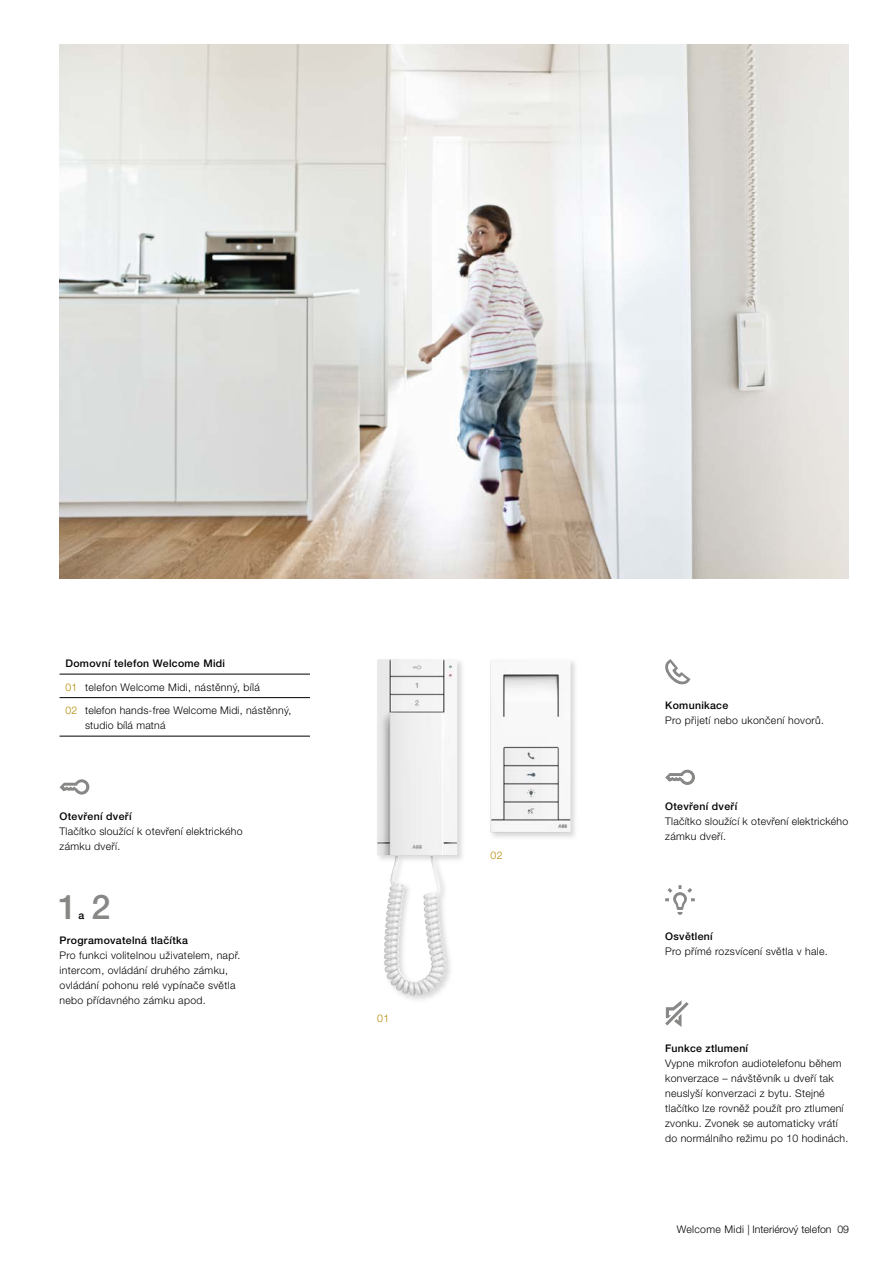
<style>
.page{position:relative;width:893px;height:1263px;background:#fff}
.page>*{position:absolute;margin:0;border:0;box-sizing:border-box;transform-origin:0 0}
.t1{font:500 34.05px "Helvetica Neue LT Pro";color:#878786}
.t2{font:300 10.5px/15px "Helvetica Neue CE";letter-spacing:.025em;color:#000}
.t3{font:500 10.5px "Helvetica Neue CE";letter-spacing:.03em;color:#000}
.t4{font:300 10.5px "Helvetica Neue CE";color:#000}
.t5{font:300 10.5px "Helvetica Neue CE";color:#b38900}
.s1{color:#b38900}
</style>
<div class="page">
<img style="left:60px;top:45px;width:789px;height:533px">
<hr style="left:60px;top:674px;width:250px;height:1px;background:#000">
<hr style="left:60px;top:697px;width:250px;height:1px;background:#000">
<hr style="left:60px;top:736px;width:250px;height:1px;background:#000">
<img style="left:402px;top:659px;width:60px;height:341px">
<img style="left:377px;top:659px;width:67px;height:336px">
<svg style="left:60px;top:779px;width:29px;height:16px"></svg>
<img style="left:491px;top:659px;width:80px;height:173px">
<svg style="left:665px;top:885px;width:30px;height:30px"></svg>
<svg style="left:665px;top:659px;width:25px;height:26px"></svg>
<svg style="left:665px;top:770px;width:30px;height:15px"></svg>
<svg style="left:665px;top:1000px;width:24px;height:27px"></svg>
<p class="t3" style="left:65px;top:657px;width:161px">Domovní telefon Welcome Midi</p>
<p class="t2" style="left:65px;top:680px;width:196px"><span class="s1">01</span> telefon Welcome Midi, nástěnný, bílá</p>
<p class="t2" style="left:85px;top:703px;width:208px;text-indent:-20px"><span class="s1">02</span> telefon hands-free Welcome Midi, nástěnný, studio bílá matná</p>
<p class="t3" style="left:60px;top:810px;width:74px">Otevření dveří</p>
<p class="t2" style="left:60px;top:823px;width:185px">Tlačítko sloužící k otevření elektrického zámku dveří.</p>
<h1 class="t1" style="left:58px;top:887px;width:54px">1 2</h1>
<p class="t3" style="left:78px;top:909px;width:7px">a</p>
<p class="t3" style="left:60px;top:934px;width:130px">Programovatelná tlačítka</p>
<p class="t2" style="left:60px;top:948px;width:182px">Pro funkci volitelnou uživatelem, např. intercom, ovládání druhého zámku, ovládání pohonu relé vypínače světla nebo přídavného zámku apod.</p>
<p class="t5" style="left:377px;top:1012px;width:13px">01</p>
<p class="t5" style="left:491px;top:849px;width:13px">02</p>
<p class="t3" style="left:665px;top:699px;width:65px">Komunikace</p>
<p class="t2" style="left:665px;top:713px;width:160px">Pro přijetí nebo ukončení hovorů.</p>
<p class="t3" style="left:665px;top:800px;width:74px">Otevření dveří</p>
<p class="t2" style="left:665px;top:814px;width:185px">Tlačítko sloužící k otevření elektrického zámku dveří.</p>
<p class="t3" style="left:665px;top:930px;width:49px">Osvětlení</p>
<p class="t2" style="left:665px;top:944px;width:164px">Pro přímé rozsvícení světla v hale.</p>
<p class="t3" style="left:665px;top:1042px;width:85px">Funkce ztlumení</p>
<p class="t2" style="left:665px;top:1056px;width:185px">Vypne mikrofon audiotelefonu během konverzace – návštěvník u dveří tak neuslyší konverzaci z bytu. Stejné tlačítko lze rovněž použít pro ztlumení zvonku. Zvonek se automaticky vrátí do normálního režimu po 10 hodinách.</p>
<p class="t4" style="left:677px;top:1223px;width:174px">Welcome Midi | Interiérový telefon 09</p>
</div>
